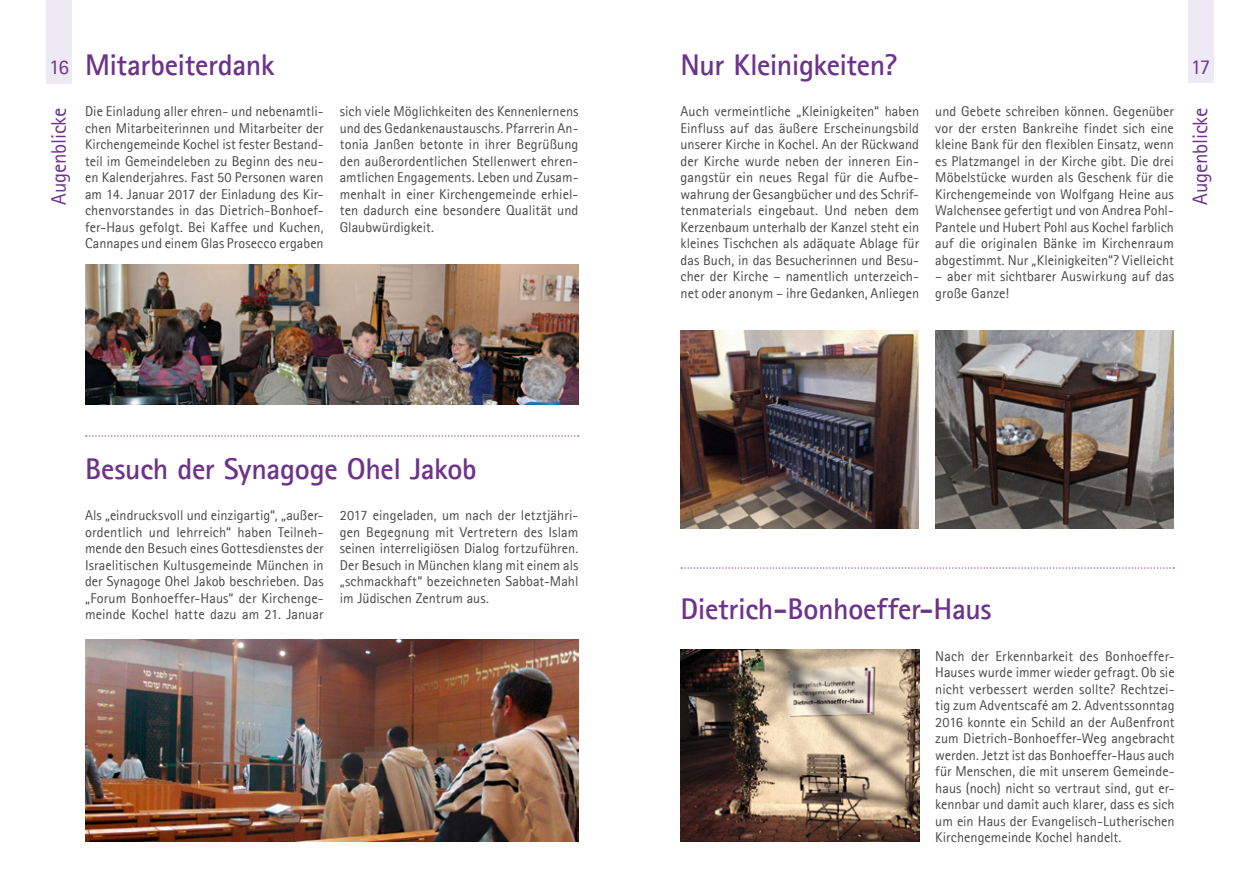
<style>
.page{position:relative;width:1259px;height:893px;background:#fff}
.page>*{position:absolute;margin:0;border:0;box-sizing:border-box;transform-origin:0 0}
.t1{font:700 30px "Agfa Rotis Sans Serif";letter-spacing:-.015em;color:#6d338b}
.t2{font:21px "Agfa Rotis Sans Serif";letter-spacing:-.01em;color:#6d338b}
.t3{font:14.25px/16.5px "Agfa Rotis Sans Serif";letter-spacing:.005em;color:#484847;text-align:justify}
</style>
<div class="page">
<div style="left:46px;top:0;width:26px;height:83px;background:#eeeaf5"></div>
<div style="left:1187px;top:0;width:26px;height:83px;background:#eeeaf5"></div>
<svg style="left:86px;top:435px;width:493px;height:2px"></svg>
<img style="left:85px;top:639px;width:493px;height:203px">
<svg style="left:681px;top:567px;width:493px;height:2px"></svg>
<img style="left:680px;top:650px;width:239px;height:192px">
<img style="left:680px;top:331px;width:238px;height:198px">
<img style="left:935px;top:331px;width:238px;height:198px">
<img style="left:85px;top:265px;width:493px;height:140px">
<h1 class="t1" style="left:680px;top:46px;width:218px">Nur Kleinigkeiten?</h1>
<h1 class="t1" style="left:85px;top:46px;width:191px">Mitarbeiterdank</h1>
<h2 class="t2" style="left:49px;top:55px;width:21px">16</h2>
<h2 class="t2" style="left:1190px;top:55px;width:21px">17</h2>
<h2 class="t2" style="left:46px;top:205px;width:98px;rotate:-90deg">Augenblicke</h2>
<h2 class="t2" style="left:1187px;top:205px;width:98px;rotate:-90deg">Augenblicke</h2>
<p class="t3" style="left:680px;top:103px;width:240px">Auch vermeintliche „Kleinigkeiten“ haben Einfluss auf das äußere Erscheinungsbild unserer Kirche in Kochel. An der Rückwand der Kirche wurde neben der inneren Ein&shy;gangstür ein neues Regal für die Aufbe&shy;wahrung der Gesangbücher und des Schrif&shy;tenmaterials eingebaut. Und neben dem Kerzenbaum unterhalb der Kanzel steht ein kleines Tischchen als adäquate Ablage für das Buch, in das Besucherinnen und Besu&shy;cher der Kirche – namentlich unterzeich&shy;net oder anonym – ihre Gedanken, Anliegen</p>
<p class="t3" style="left:935px;top:103px;width:240px">und Gebete schreiben können. Gegenüber vor der ersten Bankreihe findet sich eine kleine Bank für den flexiblen Einsatz, wenn es Platzmangel in der Kirche gibt. Die drei Möbelstücke wurden als Geschenk für die Kirchengemeinde von Wolfgang Heine aus Walchensee gefertigt und von Andrea Pohl-Pantele und Hubert Pohl aus Kochel farblich auf die originalen Bänke im Kirchenraum abgestimmt. Nur „Kleinigkeiten“? Vielleicht</p>
<p class="t3" style="left:85px;top:103px;width:240px">Die Einladung aller ehren- und nebenamtli&shy;chen Mitarbeiterinnen und Mitarbeiter der Kirchengemeinde Kochel ist fester Bestand&shy;teil im Gemeindeleben zu Beginn des neu&shy;en Kalenderjahres. Fast 50 Personen waren am 14. Januar 2017 der Einladung des Kir&shy;chenvorstandes in das Dietrich-Bonhoef&shy;fer-Haus gefolgt. Bei Kaffee und Kuchen, Cannapes und einem Glas Prosecco ergaben</p>
<p class="t3" style="left:340px;top:103px;width:240px">sich viele Möglichkeiten des Kennenlernens und des Gedankenaustauschs. Pfarrerin An&shy;tonia Janßen betonte in ihrer Begrüßung den außerordentlichen Stellenwert ehren&shy;amtlichen Engagements. Leben und Zusam&shy;menhalt in einer Kirchengemeinde erhiel&shy;ten dadurch eine besondere Qualität und Glaubwürdigkeit.</p>
<p class="t3" style="left:935px;top:268px;width:240px">– aber mit sichtbarer Auswirkung auf das große Ganze!</p>
<h1 class="t1" style="left:85px;top:450px;width:393px">Besuch der Synagoge Ohel Jakob</h1>
<p class="t3" style="left:85px;top:507px;width:240px">Als „eindrucksvoll und einzigartig“, „außer&shy;ordentlich und lehrreich“ haben Teilneh&shy;mende den Besuch eines Gottesdienstes der Israelitischen Kultusgemeinde München in der Synagoge Ohel Jakob beschrieben. Das „Forum Bonhoeffer-Haus“ der Kirchenge&shy;meinde Kochel hatte dazu am 21. Januar</p>
<p class="t3" style="left:340px;top:507px;width:240px">2017 eingeladen, um nach der letztjähri&shy;gen Begegnung mit Vertretern des Islam seinen interreligiösen Dialog fortzuführen.<br>Der Besuch in München klang mit einem als „schmackhaft“ bezeichneten Sabbat-Mahl im Jüdischen Zentrum aus.</p>
<h1 class="t1" style="left:680px;top:590px;width:313px">Dietrich-Bonhoeffer-Haus</h1>
<p class="t3" style="left:935px;top:648px;width:241px">Nach der Erkennbarkeit des Bonhoeffer-Hauses wurde immer wieder gefragt. Ob sie nicht verbessert werden sollte? Rechtzei&shy;tig zum Adventscafé am 2. Adventssonntag 2016 konnte ein Schild an der Außenfront zum Dietrich-Bonhoeffer-Weg angebracht werden. Jetzt ist das Bonhoeffer-Haus auch für Menschen, die mit unserem Gemeinde&shy;haus (noch) nicht so vertraut sind, gut er&shy;kennbar und damit auch klarer, dass es sich um ein Haus der Evangelisch-Lutherischen Kirchengemeinde Kochel handelt.</p>
</div>
